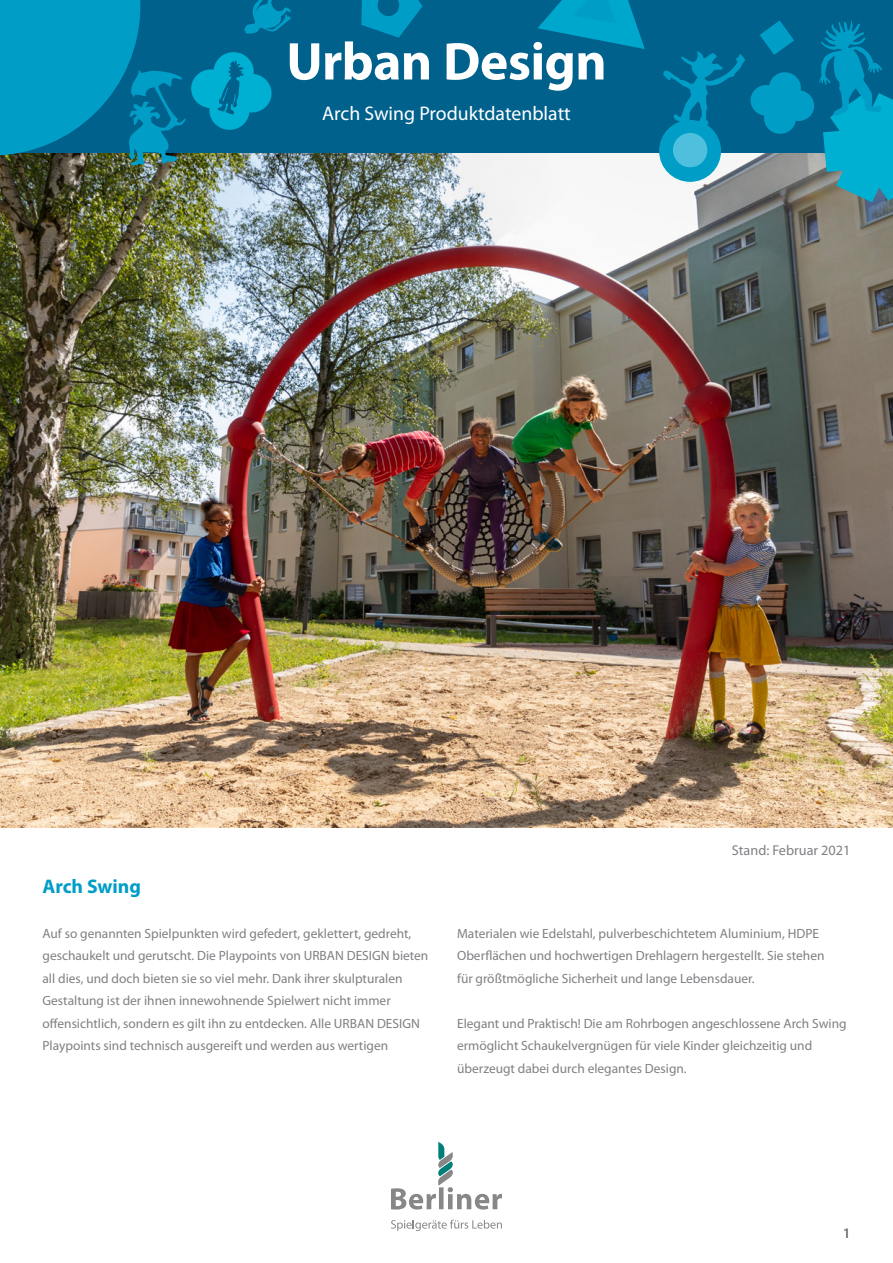
<style>
.page{position:relative;width:893px;height:1263px;background:#fff}
.page>*{position:absolute;margin:0;border:0;box-sizing:border-box;transform-origin:0 0}
.t1{font:700 53.55px "Myriad Pro";letter-spacing:-.01em;color:#fff}
.t2{font:19.8px "Myriad Pro";color:#fff}
.t3{font:700 19.8px "Myriad Pro";color:#009ec7}
.t4{font:14.25px "Myriad Pro";color:#808084}
.t5{font:13.35px/22.5px "Myriad Pro";color:#808084}
</style>
<div class="page">
<img style="left:0;top:153px;width:893px;height:674px">
<div style="left:0;top:0;width:893px;height:153px;background:#00618c"></div>
<svg style="left:538px;top:0;width:107px;height:49px"></svg>
<div style="left:659px;top:120px;width:62px;height:62px;background:#009ec7;border-radius:50%"></div>
<svg style="left:361px;top:0;width:61px;height:38px"></svg>
<svg style="left:0;top:0;width:291px;height:165px"></svg>
<svg style="left:663px;top:20px;width:230px;height:182px"></svg>
<svg style="left:391px;top:1142px;width:111px;height:67px"></svg>
<svg style="left:391px;top:1220px;width:111px;height:11px"></svg>
<h1 class="t1" style="left:286px;top:27px;width:322px">Urban Design</h1>
<h2 class="t2" style="left:322px;top:101px;width:250px">Arch Swing Produktdatenblatt</h2>
<p class="t4" style="left:732px;top:841px;width:120px">Stand: Februar 2021</p>
<h2 class="t3" style="left:43px;top:873px;width:100px">Arch Swing</h2>
<p class="t5" style="left:43px;top:922px;width:387px">Auf so genannten Spielpunkten wird gefedert, geklettert, gedreht, geschaukelt und gerutscht. Die Playpoints von URBAN DESIGN bieten all dies, und doch bieten sie so viel mehr. Dank ihrer skulpturalen Gestaltung ist der ihnen innewohnende Spielwert nicht immer offensichtlich, sondern es gilt ihn zu entdecken. Alle URBAN DESIGN Playpoints sind technisch ausgereift und werden aus wertigen</p>
<p class="t5" style="left:457px;top:922px;width:369px">Materialen wie Edelstahl, pulverbeschichtetem Aluminium, HDPE<br>Oberflächen und hochwertigen Drehlagern hergestellt. Sie stehen für größtmögliche Sicherheit und lange Lebensdauer.</p>
<p class="t5" style="left:457px;top:1012px;width:391px">Elegant und Praktisch! Die am Rohrbogen angeschlossene Arch Swing ermöglicht Schaukelvergnügen für viele Kinder gleichzeitig und überzeugt dabei durch elegantes Design.</p>
<p class="t4" style="left:843px;top:1224px;width:9px">1</p>
</div>
